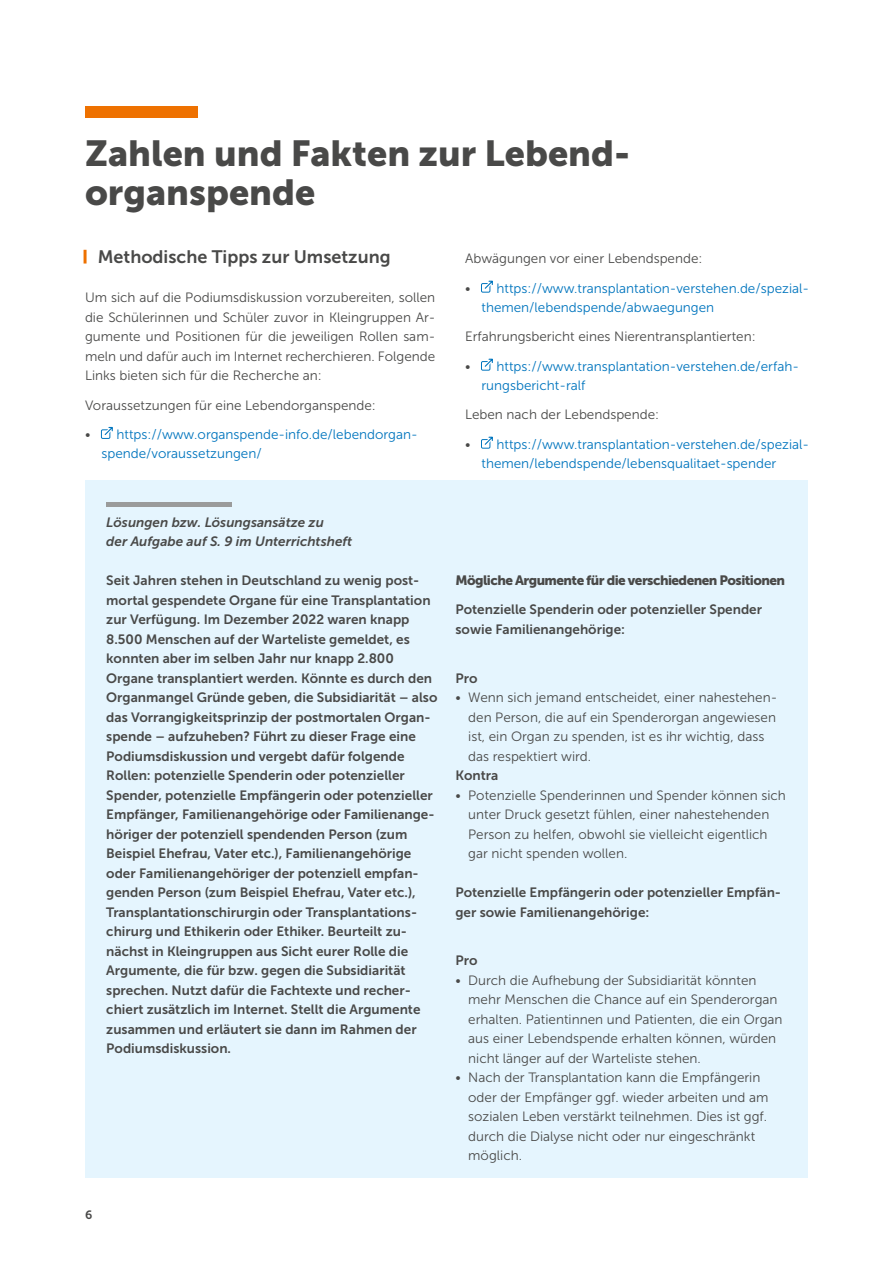
<style>
.page{position:relative;width:893px;height:1263px;background:#fff}
.page>*{position:absolute;margin:0;border:0;box-sizing:border-box;transform-origin:0 0}
.Main_Main_H1_linksbündig{font:36px/39px "Museo Sans 900";color:#494948}
.Main_Main_H2_Orange{font:18px "Museo Sans 700";color:#494948}
.Infokaesten_p_Lösungen_Frage{font:13.5px/19.5px "Museo Sans 700";color:#494948}
.Main_p_Fliesstext{font:13.5px/19.5px "Museo Sans 300";color:#494948}
.t1{font:13.5px/19.5px "Museo Sans 300";color:#0075be}
.Main_Main_Fliesstext_Bullets{font:13.5px/19.5px "Museo Sans 700";color:#494948}
.Main_p_Fliesstext-2{font:13.5px/19.5px "Museo Sans 700";color:#494948}
.Infokaesten_p_Lösungen_kursiv_Zeile_2{font:italic 13.5px/19.5px "Museo Sans 700";color:#494948}
.Main_p_Fliesstext-3{font:13.5px "Museo Sans 900";letter-spacing:-.04em;color:#494948}
.t2{font:12px "Museo Sans 700";color:#494948}
.s1{color:#494948}
</style>
<div class="page">
<svg style="left:84px;top:250px;width:3px;height:13px"></svg>
<svg style="left:100px;top:426px;width:13px;height:13px"></svg>
<svg style="left:481px;top:280px;width:12px;height:13px"></svg>
<svg style="left:481px;top:358px;width:12px;height:13px"></svg>
<svg style="left:481px;top:436px;width:12px;height:13px"></svg>
<div style="left:85px;top:480px;width:723px;height:698px;background:#e5f5fe"></div>
<hr style="left:106px;top:503px;width:125px;height:4px;background:#9a9b9b">
<div style="left:85px;top:106px;width:113px;height:12px;background:#ee7100"></div>
<h1 class="Main_Main_H1_linksbündig" style="left:85px;top:134px;width:547px">Zahlen und Fakten zur Lebend&shy;organspende</h1>
<h2 class="Main_Main_H2_Orange" style="left:98px;top:247px;width:294px">Methodische Tipps zur Umsetzung</h2>
<p class="Main_p_Fliesstext" style="left:85px;top:288px;width:352px;text-align:justify">Um sich auf die Podiumsdiskussion vorzubereiten, sollen die Schülerinnen und Schüler zuvor in Kleingruppen Ar&shy;gumente und Positionen für die jeweiligen Rollen sam&shy;meln und dafür auch im Internet recherchieren. Folgende Links bieten sich für die Recherche an:</p>
<p class="Main_p_Fliesstext" style="left:85px;top:395px;width:292px">Voraussetzungen für eine Lebendorganspende:</p>
<p class="t1" style="left:101px;top:424px;width:318px;text-indent:-16px"><span class="s1">•</span> https://www.organspende-info.de/lebendorgan&shy;spende/voraussetzungen/</p>
<p class="Main_p_Fliesstext" style="left:465px;top:249px;width:239px">Abwägungen vor einer Lebendspende:</p>
<p class="t1" style="left:481px;top:278px;width:329px;text-indent:-16px"><span class="s1">•</span> https://www.transplantation-verstehen.de/spezial&shy;themen/lebendspende/abwaegungen</p>
<p class="Main_p_Fliesstext" style="left:465px;top:327px;width:292px">Erfahrungsbericht eines Nierentransplantierten:</p>
<p class="t1" style="left:481px;top:356px;width:319px;text-indent:-16px"><span class="s1">•</span> https://www.transplantation-verstehen.de/erfah&shy;rungsbericht-ralf</p>
<p class="Main_p_Fliesstext" style="left:465px;top:405px;width:196px">Leben nach der Lebendspende:</p>
<p class="t1" style="left:481px;top:434px;width:329px;text-indent:-16px"><span class="s1">•</span> https://www.transplantation-verstehen.de/spezial&shy;themen/lebendspende/lebensqualitaet-spender</p>
<p class="Infokaesten_p_Lösungen_kursiv_Zeile_2" style="left:106px;top:512px;width:247px">Lösungen bzw. Lösungsansätze zu<br>der Aufgabe auf S. 9 im Unterrichtsheft</p>
<p class="Infokaesten_p_Lösungen_Frage" style="left:106px;top:571px;width:333px">Seit Jahren stehen in Deutschland zu wenig post&shy;mortal gespendete Organe für eine Transplantation zur Verfügung. Im Dezember 2022 waren knapp 8.500 Menschen auf der Warteliste gemeldet, es konnten aber im selben Jahr nur knapp 2.800<br>Organe transplantiert werden. Könnte es durch den Organmangel Gründe geben, die Subsidiarität – also das Vorrangigkeitsprinzip der postmortalen Organ&shy;spende – aufzuheben? Führt zu dieser Frage eine Podiumsdiskussion und vergebt dafür folgende Rollen: potenzielle Spenderin oder potenzieller Spender, potenzielle Empfängerin oder potenzieller Empfänger, Familienangehörige oder Familienange&shy;höriger der potenziell spendenden Person (zum Beispiel Ehefrau, Vater etc.), Familienangehörige oder Familienangehöriger der potenziell empfan&shy;genden Person (zum Beispiel Ehefrau, Vater etc.), Transplantationschirurgin oder Transplantations&shy;chirurg und Ethikerin oder Ethiker. Beurteilt zu&shy;nächst in Kleingruppen aus Sicht eurer Rolle die Argumente, die für bzw. gegen die Subsidiarität sprechen. Nutzt dafür die Fachtexte und recher&shy;chiert zusätzlich im Internet. Stellt die Argumente zusammen und erläutert sie dann im Rahmen der Podiumsdiskussion.</p>
<p class="Main_p_Fliesstext-3" style="left:455px;top:573px;width:331px">Mögliche Argumente für die verschiedenen Positionen</p>
<p class="Main_p_Fliesstext-2" style="left:455px;top:600px;width:308px">Potenzielle Spenderin oder potenzieller Spender sowie Familienangehörige:</p>
<p class="Infokaesten_p_Lösungen_Frage" style="left:455px;top:668px;width:24px">Pro</p>
<p class="Main_p_Fliesstext" style="left:468px;top:688px;width:311px;text-indent:-13px">• Wenn sich jemand entscheidet, einer nahestehen&shy;den Person, die auf ein Spenderorgan angewiesen ist, ein Organ zu spenden, ist es ihr wichtig, dass das respektiert wird.</p>
<p class="Infokaesten_p_Lösungen_Frage" style="left:455px;top:766px;width:44px">Kontra</p>
<p class="Main_p_Fliesstext" style="left:468px;top:785px;width:319px;text-indent:-13px">• Potenzielle Spenderinnen und Spender können sich unter Druck gesetzt fühlen, einer nahestehenden Person zu helfen, obwohl sie vielleicht eigentlich gar nicht spenden wollen.</p>
<p class="Main_Main_Fliesstext_Bullets" style="left:455px;top:883px;width:327px">Potenzielle Empfängerin oder potenzieller Empfän&shy;ger sowie Familienangehörige:</p>
<p class="Infokaesten_p_Lösungen_Frage" style="left:455px;top:951px;width:24px">Pro</p>
<p class="Main_p_Fliesstext" style="left:468px;top:970px;width:316px;text-indent:-13px">• Durch die Aufhebung der Subsidiarität könnten mehr Menschen die Chance auf ein Spenderorgan erhalten. Patientinnen und Patienten, die ein Organ aus einer Lebendspende erhalten können, würden nicht länger auf der Warteliste stehen.</p>
<p class="Main_p_Fliesstext" style="left:468px;top:1068px;width:302px;text-indent:-13px">• Nach der Transplantation kann die Empfängerin oder der Empfänger ggf. wieder arbeiten und am sozialen Leben verstärkt teilnehmen. Dies ist ggf. durch die Dialyse nicht oder nur eingeschränkt möglich.</p>
<p class="t2" style="left:85px;top:1208px;width:9px">6</p>
</div>
